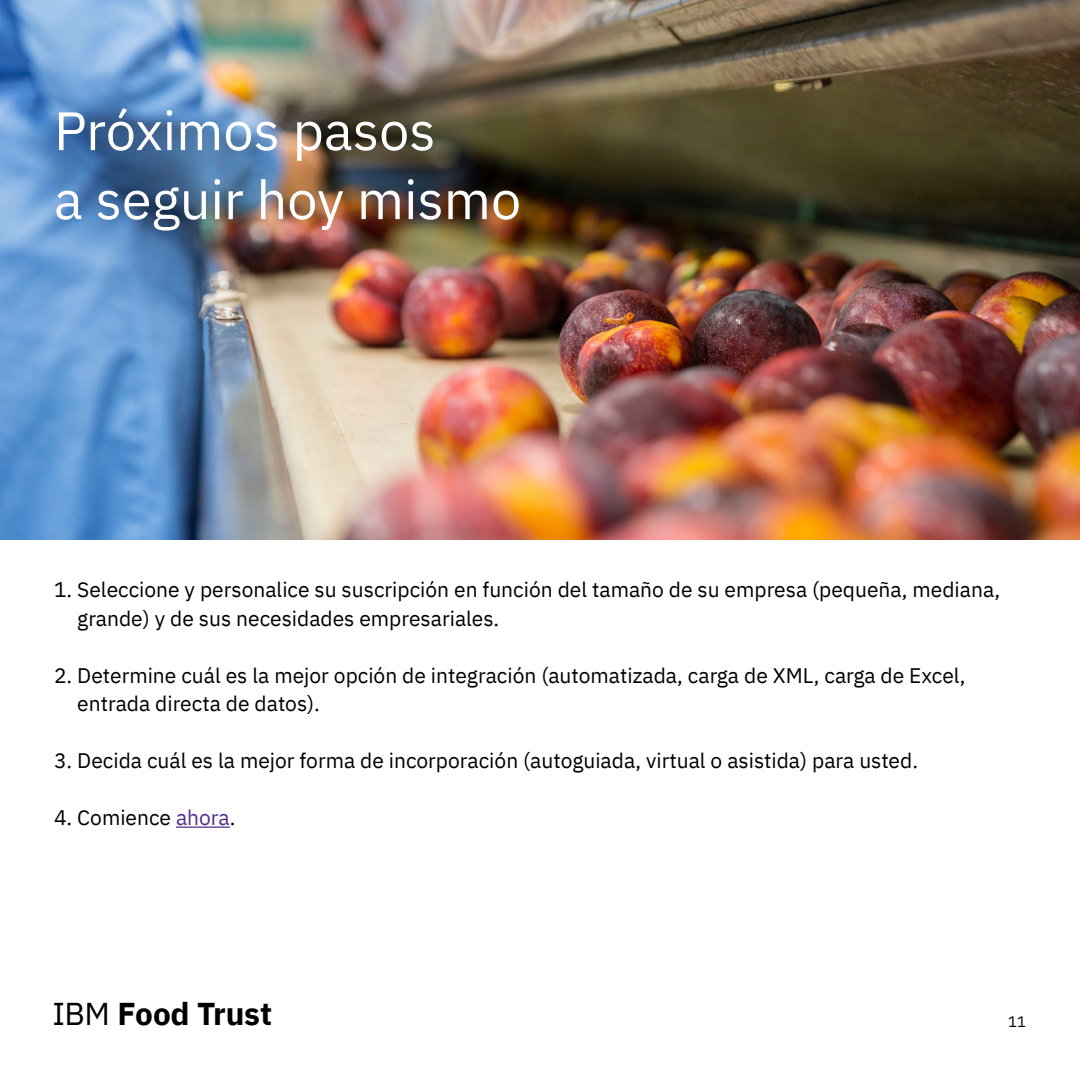
<style>
.page{position:relative;width:1080px;height:1080px;background:#fff}
.page>*{position:absolute;margin:0;border:0;box-sizing:border-box;transform-origin:0 0}
.t1{font:54px/69px "IBM Plex Sans";color:#fff}
.t2{font:700 31.5px "IBM Plex Sans";letter-spacing:-.01em;color:#000}
.t3{font:21px/28.5px "IBM Plex Sans";color:#000}
.t4{font:15px "IBM Plex Sans";color:#000}
.s1{color:#522e91}
.s2{font-weight:400}
</style>
<div class="page">
<img style="left:0;top:0;width:1080px;height:540px">
<hr style="left:176px;top:827px;width:54px;height:1px;background:#522e91">
<h1 class="t1" style="left:54px;top:92px;width:469px">Próximos pasos<br>a seguir hoy mismo</h1>
<p class="t3" style="left:77px;top:574px;width:924px;text-indent:-23px">1. Seleccione y personalice su suscripción en función del tamaño de su empresa (pequeña, mediana, grande) y de sus necesidades empresariales.</p>
<p class="t3" style="left:77px;top:659px;width:890px;text-indent:-23px">2. Determine cuál es la mejor opción de integración (automatizada, carga de XML, carga de Excel, entrada directa de datos).</p>
<p class="t3" style="left:54px;top:745px;width:866px">3. Decida cuál es la mejor forma de incorporación (autoguiada, virtual o asistida) para usted.</p>
<p class="t3" style="left:54px;top:802px;width:183px">4. Comience <span class="s1">ahora</span>.</p>
<h2 class="t2" style="left:52px;top:989px;width:221px"><span class="s2">IBM</span> Food Trust</h2>
<p class="t4" style="left:1008px;top:1010px;width:19px">11</p>
</div>
